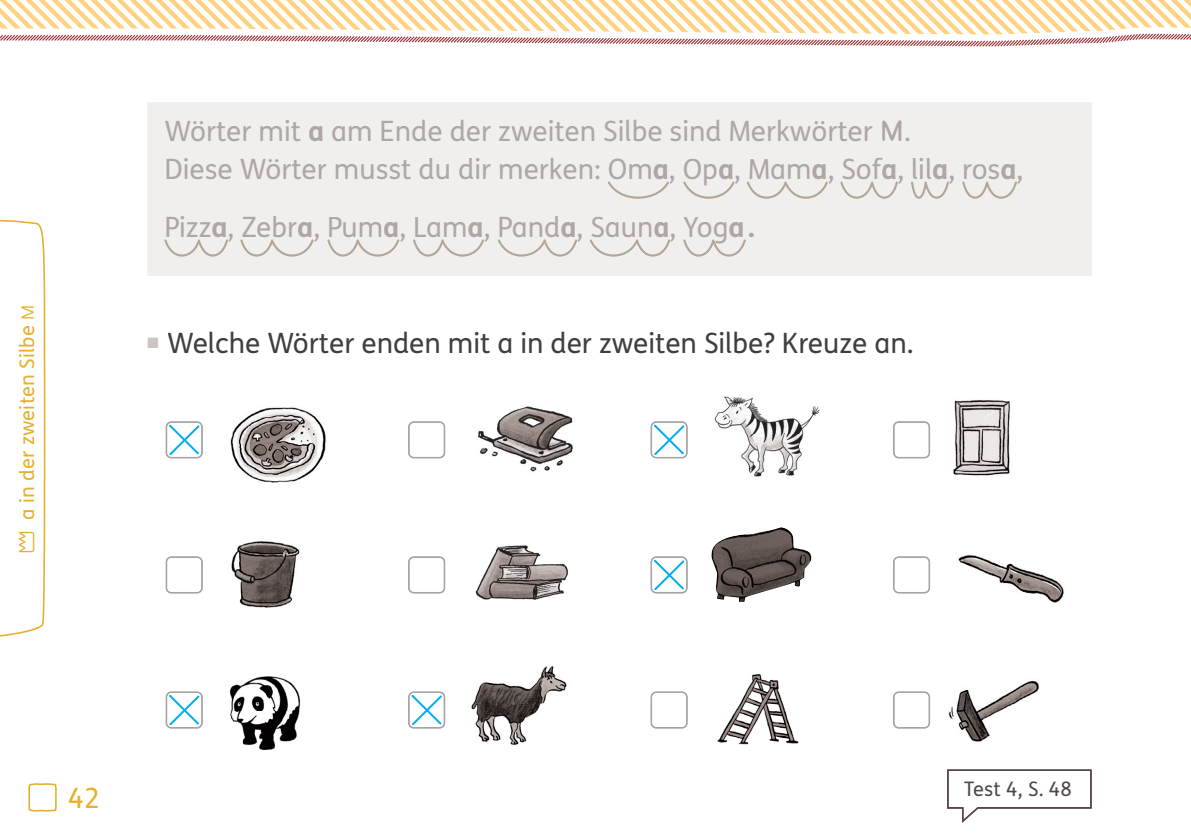
<style>
.page{position:relative;width:1191px;height:840px;background:#fff}
.page>*{position:absolute;margin:0;border:0;box-sizing:border-box;transform-origin:0 0}
.t1{font:28px/38.6px "FS Klett GSV";color:#afa7a5}
.t2{font:28px "FS Klett GSV";color:#3f3f40}
.t3{font:28px "FS Klett GSV";color:#e6b02d}
.t4{font:20px "FS Klett GSV";letter-spacing:.01em;color:#e6b02d}
.t5{font:20px "FS Klett GSV";letter-spacing:.01em;color:#504847}
.s1{font-family:"Klett GS Norm"}
.s2{font-weight:700}
.s3{font-family:"Klett GS Norm";font-weight:700;font-size:32px}
</style>
<div class="page">
<div style="left:147px;top:102px;width:944px;height:174px;background:#f0efed"></div>
<div style="left:165px;top:120px;width:136px;height:21px;background:#f0efed"></div>
<div style="left:309px;top:126px;width:13px;height:15px;background:#f0efed"></div>
<div style="left:324px;top:119px;width:549px;height:22px;background:#f0efed"></div>
<div style="left:882px;top:120px;width:19px;height:21px;background:#f0efed"></div>
<svg style="left:906px;top:137px;width:3px;height:4px"></svg>
<div style="left:167px;top:158px;width:484px;height:21px;background:#f0efed"></div>
<div style="left:1017px;top:176px;width:6px;height:8px;background:#f0efed"></div>
<div style="left:729px;top:222px;width:25px;height:15px;background:#f0efed"></div>
<svg style="left:166px;top:556px;width:37px;height:37px"></svg>
<svg style="left:650px;top:691px;width:37px;height:37px"></svg>
<svg style="left:408px;top:421px;width:37px;height:37px"></svg>
<svg style="left:408px;top:556px;width:37px;height:37px"></svg>
<svg style="left:893px;top:421px;width:37px;height:37px"></svg>
<svg style="left:893px;top:556px;width:37px;height:37px"></svg>
<svg style="left:893px;top:691px;width:37px;height:37px"></svg>
<svg style="left:164px;top:216px;width:582px;height:40px;background:#eceae7"></svg>
<svg style="left:608px;top:158px;width:409px;height:40px;background:#eceae7"></svg>
<img style="left:475px;top:545px;width:93px;height:55px">
<img style="left:717px;top:674px;width:82px;height:71px">
<img style="left:953px;top:400px;width:58px;height:75px">
<img style="left:230px;top:676px;width:71px;height:74px">
<img style="left:231px;top:541px;width:69px;height:67px">
<img style="left:471px;top:666px;width:96px;height:79px">
<img style="left:949px;top:680px;width:90px;height:62px">
<img style="left:230px;top:407px;width:96px;height:76px">
<img style="left:478px;top:406px;width:95px;height:66px">
<img style="left:714px;top:396px;width:106px;height:81px">
<img style="left:958px;top:555px;width:106px;height:48px">
<img style="left:711px;top:527px;width:101px;height:74px">
<svg style="left:947px;top:769px;width:144px;height:53px"></svg>
<svg style="left:166px;top:421px;width:37px;height:37px"></svg>
<svg style="left:166px;top:691px;width:37px;height:37px"></svg>
<svg style="left:408px;top:691px;width:37px;height:37px"></svg>
<svg style="left:650px;top:556px;width:37px;height:37px"></svg>
<svg style="left:650px;top:421px;width:37px;height:37px"></svg>
<svg style="left:0;top:0;width:1191px;height:32px"></svg>
<svg style="left:0;top:32px;width:1191px;height:15px"></svg>
<svg style="left:28px;top:783px;width:29px;height:28px"></svg>
<svg style="left:0;top:219px;width:46px;height:417px"></svg>
<p class="t4" style="left:13px;top:519px;width:216px;rotate:-90deg">a in der zweiten Silbe <span class="s1">M</span></p>
<p class="t1" style="left:164px;top:111px;width:860px">Wörter mit <span class="s2">a</span> am Ende der zweiten Silbe sind Merkwörter <span class="s3">M</span>.<br>Diese Wörter musst du dir merken: Om<span class="s2">a</span>, Op<span class="s2">a</span>, Mam<span class="s2">a</span>, Sof<span class="s2">a</span>, lil<span class="s2">a</span>, ros<span class="s2">a</span>,</p>
<p class="t1" style="left:164px;top:207px;width:592px">Pizz<span class="s2">a</span>, Zebr<span class="s2">a</span>, Pum<span class="s2">a</span>, Lam<span class="s2">a</span>, Pand<span class="s2">a</span>, Saun<span class="s2">a</span>, Yog<span class="s2">a .</span></p>
<p class="t2" style="left:167px;top:324px;width:747px">Welche Wörter enden mit a in der zweiten Silbe? Kreuze an.</p>
<p class="t3" style="left:68px;top:778px;width:33px">42</p>
<p class="t5" style="left:964px;top:774px;width:109px">Test 4, S. 48</p>
</div>
